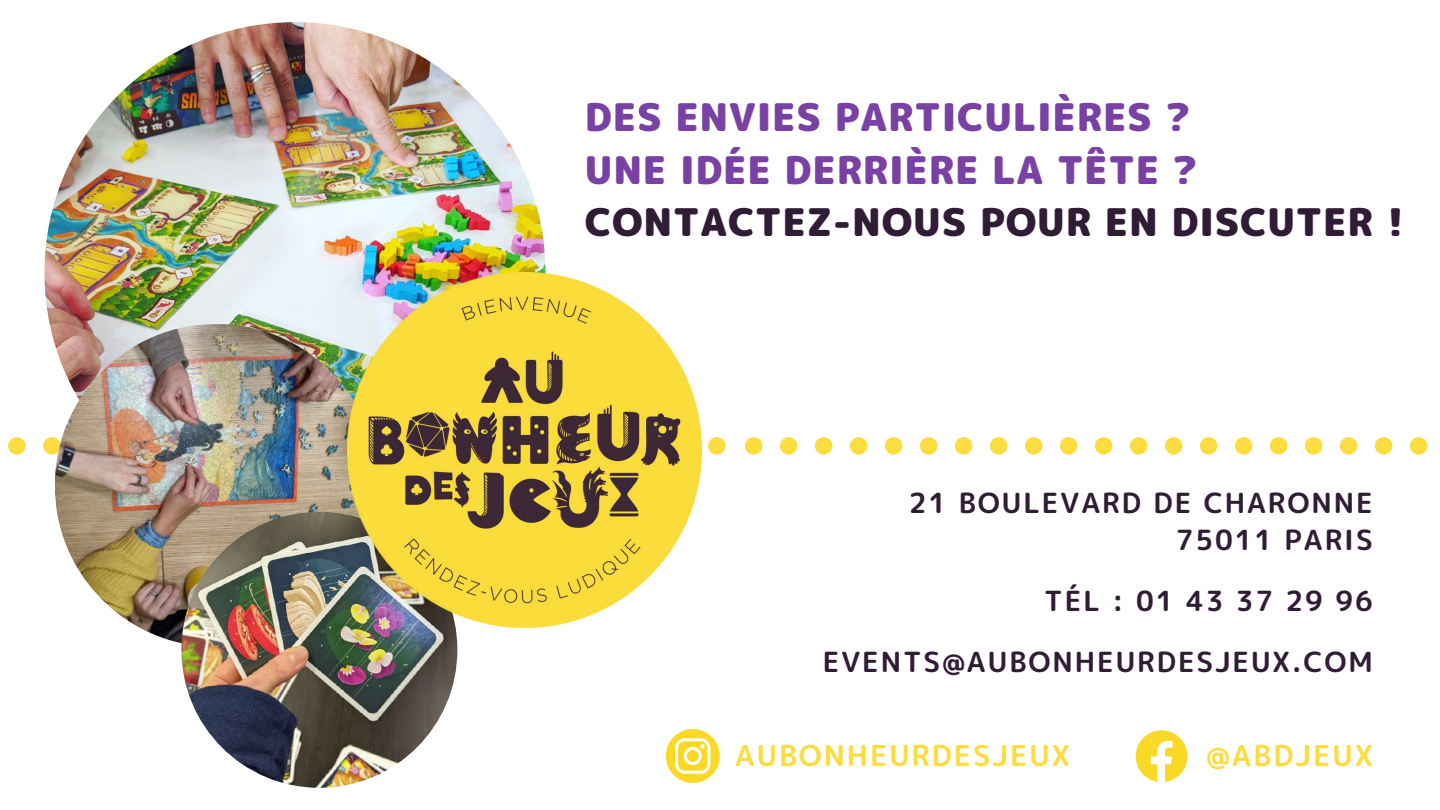
<style>
.page{position:relative;width:1440px;height:810px;background:#fff}
.page>*{position:absolute;margin:0;border:0;box-sizing:border-box;transform-origin:0 0}
.t1{font:38.1px/52.5px "rounded mplus 1 p black";letter-spacing:.02em;color:#7941a4}
.t2{font:38.1px "rounded mplus 1 p black";letter-spacing:.02em;color:#311c35}
.t3{font:28.8px "rounded mplus 1 p bold";letter-spacing:.07em;color:#fcdc3f}
.t4{font:27.8px/37.5px "rounded mplus 1 p bold";letter-spacing:.07em;color:#311c35;text-align:right}
</style>
<div class="page">
<img style="left:44px;top:22px;width:502px;height:501px;border-radius:50%">
<svg style="left:8px;top:437px;width:718px;height:18px"></svg>
<svg style="left:745px;top:437px;width:683px;height:18px"></svg>
<svg style="left:1136px;top:730px;width:51px;height:52px"></svg>
<svg style="left:666px;top:729px;width:54px;height:54px"></svg>
<img style="left:52px;top:321px;width:295px;height:322px">
<img style="left:181px;top:512px;width:276px;height:276px;border-radius:50%">
<img style="left:347px;top:273px;width:355px;height:355px">
<h1 class="t1" style="left:585px;top:90px;width:614px">DES ENVIES PARTICULIÈRES ?<br>UNE IDÉE DERRIÈRE LA TÊTE ?</h1>
<h1 class="t2" style="left:585px;top:195px;width:821px">CONTACTEZ-NOUS POUR EN DISCUTER !</h1>
<p class="t4" style="left:909px;top:483px;width:465px">21 BOULEVARD DE CHARONNE<br>75011 PARIS</p>
<p class="t4" style="left:823px;top:571px;width:552px;line-height:60.8px">TÉL : 01 43 37 29 96<br>EVENTS@AUBONHEURDESJEUX.COM</p>
<p class="t3" style="left:735px;top:735px;width:336px">AUBONHEURDESJEUX</p>
<p class="t3" style="left:1206px;top:735px;width:168px">@ABDJEUX</p>
</div>
